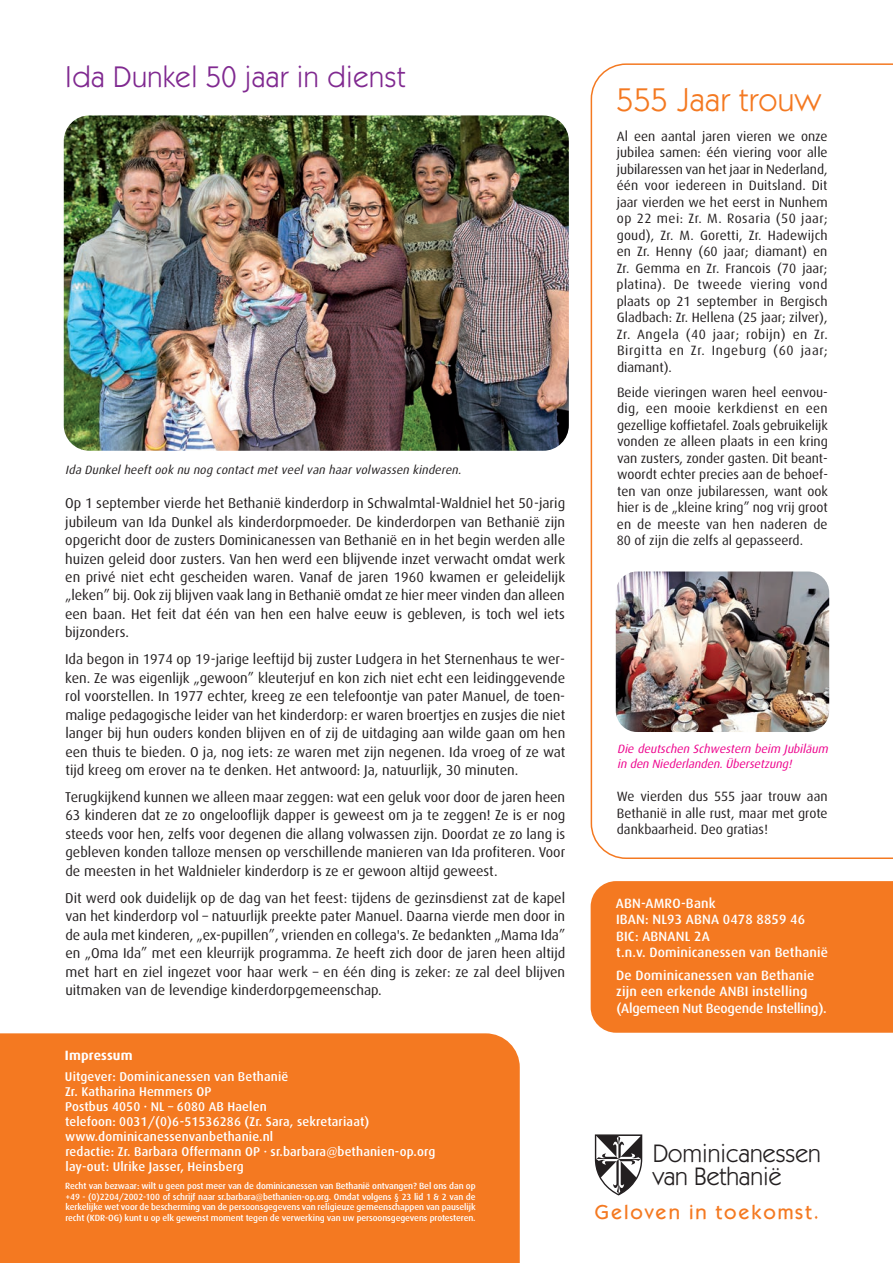
<style>
.page{position:relative;width:893px;height:1263px;background:#fff}
.page>*{position:absolute;margin:0;border:0;box-sizing:border-box;transform-origin:0 0}
.t1{font:33px "Itc Kabel";letter-spacing:.02em;color:#f47921}
.t2{font:30px "Itc Kabel";letter-spacing:.02em;color:#802990}
.t3{font:25.5px/23.7px "Itc Kabel";color:#231f20}
.t4{font:500 20.25px "Itc Kabel";letter-spacing:.09em;color:#f47921}
.t5{font:14.25px/18.5px "Dax";color:#231f20;text-align:justify}
.t6{font:13.5px/16.5px "Dax";color:#231f20;text-align:justify}
.t7{font:500 13.5px/16.5px "Dax";letter-spacing:.01em;color:#fff}
.t8{font:700 13.5px "Dax";letter-spacing:.01em;color:#fff}
.t9{font:500 12.75px/15px "Dax";letter-spacing:.01em;color:#fff}
.t10{font:italic 12px/15px "Dax";color:#ed028c}
.t11{font:italic 12px "Dax";color:#231f20}
.t12{font:500 9px/10.5px "Dax";letter-spacing:-.01em;color:#fff;text-align:justify}
</style>
<div class="page">
<svg style="left:591px;top:63px;width:302px;height:796px"></svg>
<img style="left:616px;top:571px;width:213px;height:161px">
<div style="left:616px;top:742px;width:213px;height:39px;background:#fff"></div>
<img style="left:64px;top:115px;width:505px;height:336px">
<div style="left:591px;top:881px;width:302px;height:152px;background:#f47921"></div>
<svg style="left:595px;top:1134px;width:47px;height:61px"></svg>
<div style="left:0;top:1033px;width:520px;height:230px;background:#f47921"></div>
<h2 class="t2" style="left:65px;top:66px;width:342px">Ida Dunkel 50 jaar in dienst</h2>
<p class="t11" style="left:65px;top:465px;width:400px">Ida Dunkel heeft ook nu nog contact met veel van haar volwassen kinderen.</p>
<p class="t5" style="left:65px;top:495px;width:502px">Op 1 september vierde het Bethanië kinderdorp in Schwalmtal-Waldniel het 50-jarig jubileum van Ida Dunkel als kinderdorpmoeder. De kinderdorpen van Bethanië zijn opgericht door de zusters Dominicanessen van Bethanië en in het begin werden alle huizen geleid door zusters. Van hen werd een blijvende inzet verwacht omdat werk en privé niet echt gescheiden waren. Vanaf de jaren 1960 kwamen er geleidelijk „leken” bij. Ook zij blijven vaak lang in Bethanië omdat ze hier meer vinden dan alleen een baan. Het feit dat één van hen een halve eeuw is gebleven, is toch wel iets bijzonders.</p>
<p class="t5" style="left:65px;top:651px;width:502px">Ida begon in 1974 op 19-jarige leeftijd bij zuster Ludgera in het Sternenhaus te wer&shy;ken. Ze was eigenlijk „gewoon” kleuterjuf en kon zich niet echt een leidinggevende rol voorstellen. In 1977 echter, kreeg ze een telefoontje van pater Manuel, de toen&shy;malige pedagogische leider van het kinderdorp: er waren broertjes en zusjes die niet langer bij hun ouders konden blijven en of zij de uitdaging aan wilde gaan om hen een thuis te bieden. O ja, nog iets: ze waren met zijn negenen. Ida vroeg of ze wat tijd kreeg om erover na te denken. Het antwoord: Ja, natuurlijk, 30 minuten.</p>
<p class="t5" style="left:65px;top:789px;width:501px">Terugkijkend kunnen we alleen maar zeggen: wat een geluk voor door de jaren heen 63 kinderen dat ze zo ongelooflijk dapper is geweest om ja te zeggen! Ze is er nog steeds voor hen, zelfs voor degenen die allang volwassen zijn. Doordat ze zo lang is gebleven konden talloze mensen op verschillende manieren van Ida profiteren. Voor de meesten in het Waldnieler kinderdorp is ze er gewoon altijd geweest.</p>
<p class="t5" style="left:65px;top:889px;width:501px">Dit werd ook duidelijk op de dag van het feest: tijdens de gezinsdienst zat de kapel van het kinderdorp vol – natuurlijk preekte pater Manuel. Daarna vierde men door in de aula met kinderen, „ex-pupillen”, vrienden en collega's. Ze bedankten „Mama Ida” en „Oma Ida” met een kleurrijk programma. Ze heeft zich door de jaren heen altijd met hart en ziel ingezet voor haar werk – en één ding is zeker: ze zal deel blijven uitmaken van de levendige kinderdorpgemeenschap.</p>
<p class="t8" style="left:65px;top:1049px;width:69px">Impressum</p>
<p class="t9" style="left:65px;top:1070px;width:372px">Uitgever: Dominicanessen van Bethanië<br>Zr. Katharina Hemmers OP<br>Postbus 4050 · NL – 6080 AB Haelen<br>telefoon: 0031/(0)6-51536286 (Zr. Sara, sekretariaat) www.dominicanessenvanbethanie.nl<br>redactie: Zr. Barbara Offermann OP · sr.barbara@bethanien-op.org lay-out: Ulrike Jasser, Heinsberg</p>
<p class="t12" style="left:65px;top:1181px;width:412px">Recht van bezwaar: wilt u geen post meer van de dominicanessen van Bethanië ontvangen? Bel ons dan op +49 - (0)2204/2002-100 of schrijf naar sr.barbara@bethanien-op.org. Omdat volgens § 23 lid 1 &amp; 2 van de kerkelijke wet voor de bescherming van de persoonsgegevens van religieuze gemeenschappen van pauselijk recht (KDR-OG) kunt u op elk gewenst moment tegen de verwerking van uw persoonsgegevens protesteren.</p>
<h1 class="t1" style="left:617px;top:88px;width:205px">555 Jaar trouw</h1>
<p class="t6" style="left:617px;top:129px;width:213px">Al een aantal jaren vieren we onze jubilea samen: één viering voor alle jubilaressen van het jaar in Nederland, één voor iedereen in Duitsland. Dit jaar vierden we het eerst in Nunhem op 22 mei: Zr. M. Rosaria (50 jaar; goud), Zr. M. Goretti, Zr. Hadewijch en Zr. Henny (60 jaar; diamant) en Zr. Gemma en Zr. Francois (70 jaar; platina). De tweede viering vond plaats op 21 september in Bergisch Gladbach: Zr. Hellena (25 jaar; zilver), Zr. Angela (40 jaar; robijn) en Zr.<br>Birgitta en Zr. Ingeburg (60 jaar; diamant).</p>
<p class="t6" style="left:617px;top:385px;width:213px">Beide vieringen waren heel eenvou&shy;dig, een mooie kerkdienst en een gezellige koffietafel. Zoals gebruikelijk vonden ze alleen plaats in een kring van zusters, zonder gasten. Dit beant&shy;woordt echter precies aan de behoef&shy;ten van onze jubilaressen, want ook hier is de „kleine kring” nog vrij groot en de meeste van hen naderen de 80 of zijn die zelfs al gepasseerd.</p>
<p class="t10" style="left:617px;top:742px;width:214px">Die deutschen Schwestern beim Jubiläum in den Niederlanden.Übersetzung!</p>
<p class="t6" style="left:617px;top:789px;width:212px">We vierden dus 555 jaar trouw aan Bethanië in alle rust, maar met grote dankbaarheid. Deo gratias!</p>
<p class="t7" style="left:616px;top:896px;width:214px">ABN-AMRO-Bank<br>IBAN: NL93 ABNA 0478 8859 46<br>BIC: ABNANL 2A<br>t.n.v. Dominicanessen van Bethanië</p>
<p class="t7" style="left:616px;top:968px;width:212px">De Dominicanessen van Bethanie zijn een erkende ANBI instelling (Algemeen Nut Beogende Instelling).</p>
<h3 class="t3" style="left:653px;top:1143px;width:170px">Dominicanessen van Bethanië</h3>
<h3 class="t4" style="left:595px;top:1205px;width:226px">Geloven in toekomst.</h3>
</div>
